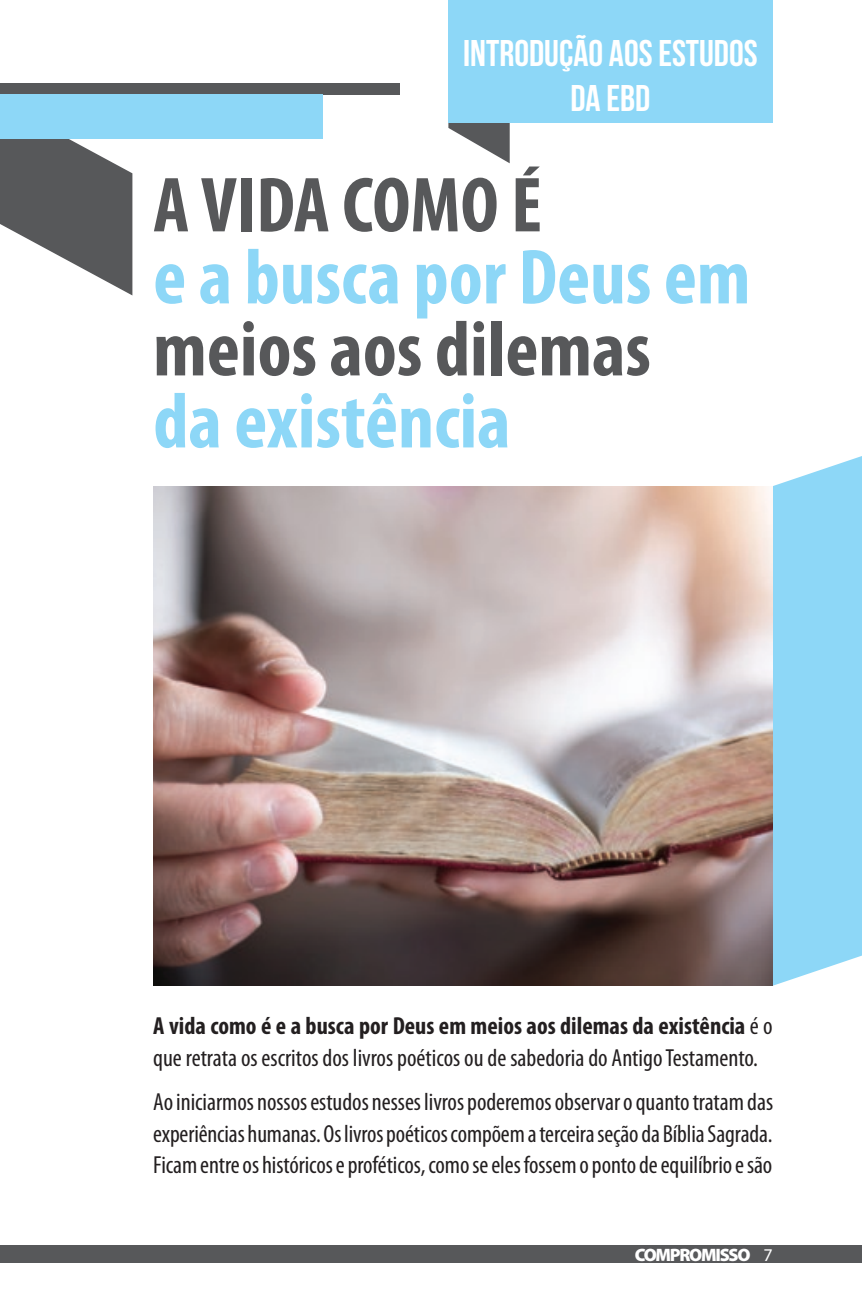
<style>
.page{position:relative;width:862px;height:1308px;background:#fff}
.page>*{position:absolute;margin:0;border:0;box-sizing:border-box;transform-origin:0 0}
.t1{font:700 condensed 78.75px/72px "Myriad Pro";color:#8dd7f7}
.retranca{font:37.12px/44.6px "Bebas Neue";color:#fff;text-align:center}
.texto{font:condensed 24.75px/31.5px "Myriad Pro";letter-spacing:-.005em;color:#231f20}
.t2{font:900 18px "Myriad Pro";letter-spacing:-.07em;color:#fff}
.s1{color:#57585a}
.s2{font-weight:700}
.s3{font-weight:400}
</style>
<div class="page">
<div style="left:0;top:83px;width:399px;height:11px;background:#57585a"></div>
<svg style="left:0;top:139px;width:132px;height:156px"></svg>
<div style="left:0;top:94px;width:322px;height:45px;background:#8dd7f7"></div>
<svg style="left:448px;top:123px;width:61px;height:40px"></svg>
<div style="left:448px;top:0;width:324px;height:123px;background:#8dd7f7"></div>
<div style="left:772px;top:456px;width:89px;height:530px;background:#8dd7f7"></div>
<img style="left:153px;top:486px;width:619px;height:499px">
<div style="left:0;top:1245px;width:861px;height:18px;background:#57585a"></div>
<p class="retranca" style="left:463px;top:30px;width:296px">INTRODUÇÃO AOS ESTUDOS<br>DA EBD</p>
<p class="t1" style="left:153px;top:167px;width:598px"><span class="s1">A VIDA COMO É<br></span>e a busca por Deus em <span class="s1">meios aos dilemas<br></span>da existência</p>
<p class="texto" style="left:153px;top:1010px;width:620px"><span class="s2">A vida como é e a busca por Deus em meios aos dilemas da existência</span> é o que retrata os escritos dos livros poéticos ou de sabedoria do Antigo Testamento.</p>
<p class="texto" style="left:153px;top:1085px;width:621px;text-align:justify">Ao iniciarmos nossos estudos nesses livros poderemos observar o quanto tratam das experiências humanas. Os livros poéticos compõem a terceira seção da Bíblia Sagrada.<br>Ficam entre os históricos e proféticos, como se eles fossem o ponto de equilíbrio e são</p>
<p class="t2" style="left:634px;top:1244px;width:139px">COMPROMISSO <span class="s3">7</span></p>
</div>
